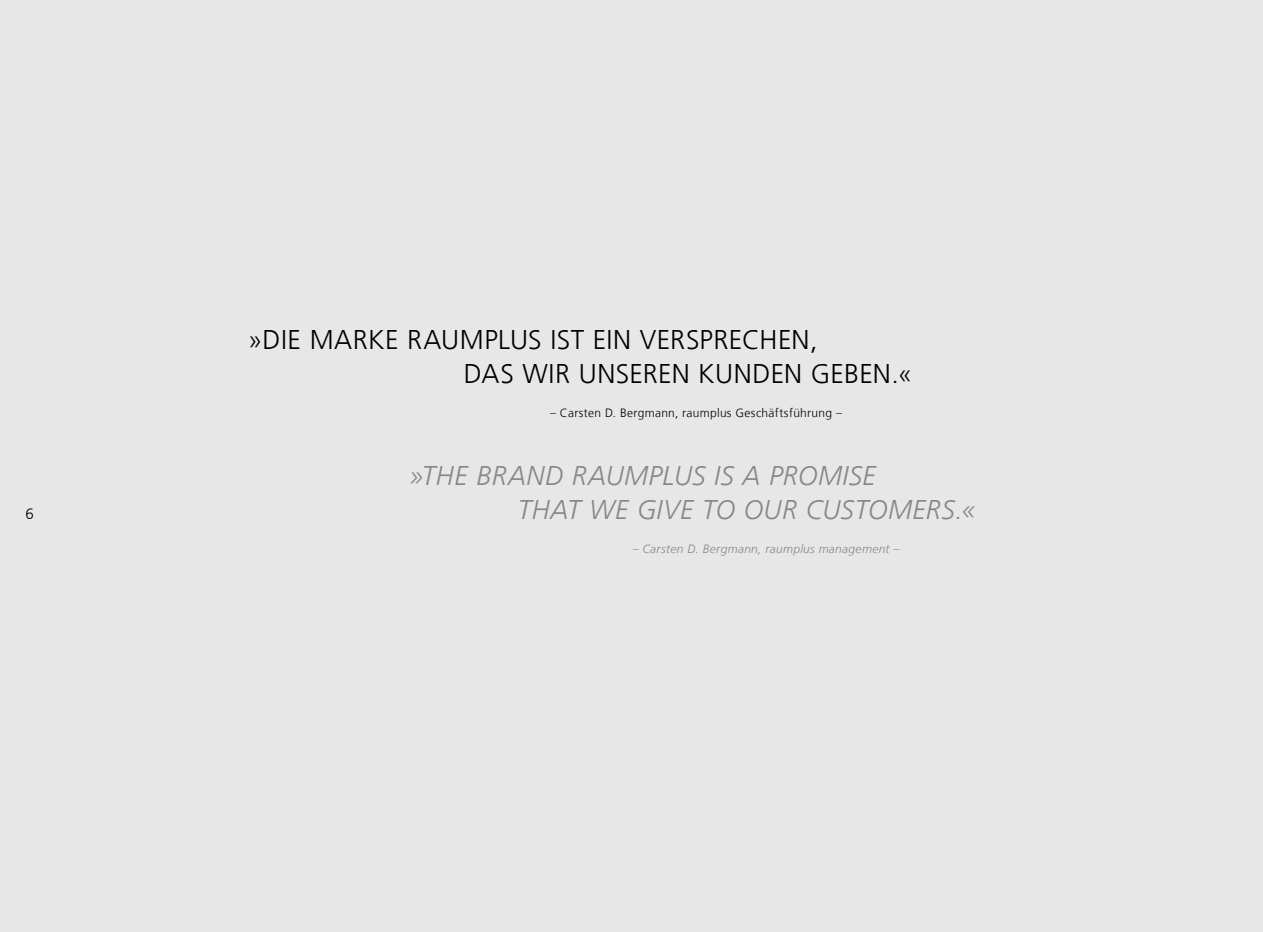
<style>
.page{position:relative;width:1263px;height:932px;background:#fff}
.page>*{position:absolute;margin:0;border:0;box-sizing:border-box;transform-origin:0 0}
.t1{font:300 27px/34px "Frutiger LT";letter-spacing:.01em;color:#000}
.t2{font:italic 300 27px/34px "Frutiger LT";letter-spacing:.015em;color:#878786}
.t3{font:300 15px "Frutiger LT";color:#000}
.t4{font:300 12px "Frutiger LT";letter-spacing:.025em;color:#000}
.t5{font:italic 300 12px "Frutiger LT";letter-spacing:.03em;color:#878786}
</style>
<div class="page">
<div style="left:0;top:0;width:1263px;height:931px;background:#e7e7e7"></div>
<p class="t3" style="left:26px;top:505px;width:10px">6</p>
<p class="t1" style="left:464px;top:323px;width:450px;text-indent:-216px">»DIE MARKE RAUMPLUS IST EIN VERSPRECHEN,<br>DAS WIR UNSEREN KUNDEN GEBEN.«</p>
<p class="t4" style="left:550px;top:406px;width:293px">– Carsten D. Bergmann, raumplus Geschäftsführung –</p>
<p class="t2" style="left:518px;top:459px;width:459px;text-indent:-108px">»THE BRAND RAUMPLUS IS A PROMISE<br>THAT WE GIVE TO OUR CUSTOMERS.«</p>
<p class="t5" style="left:633px;top:542px;width:268px">– Carsten D. Bergmann, raumplus management –</p>
</div>
